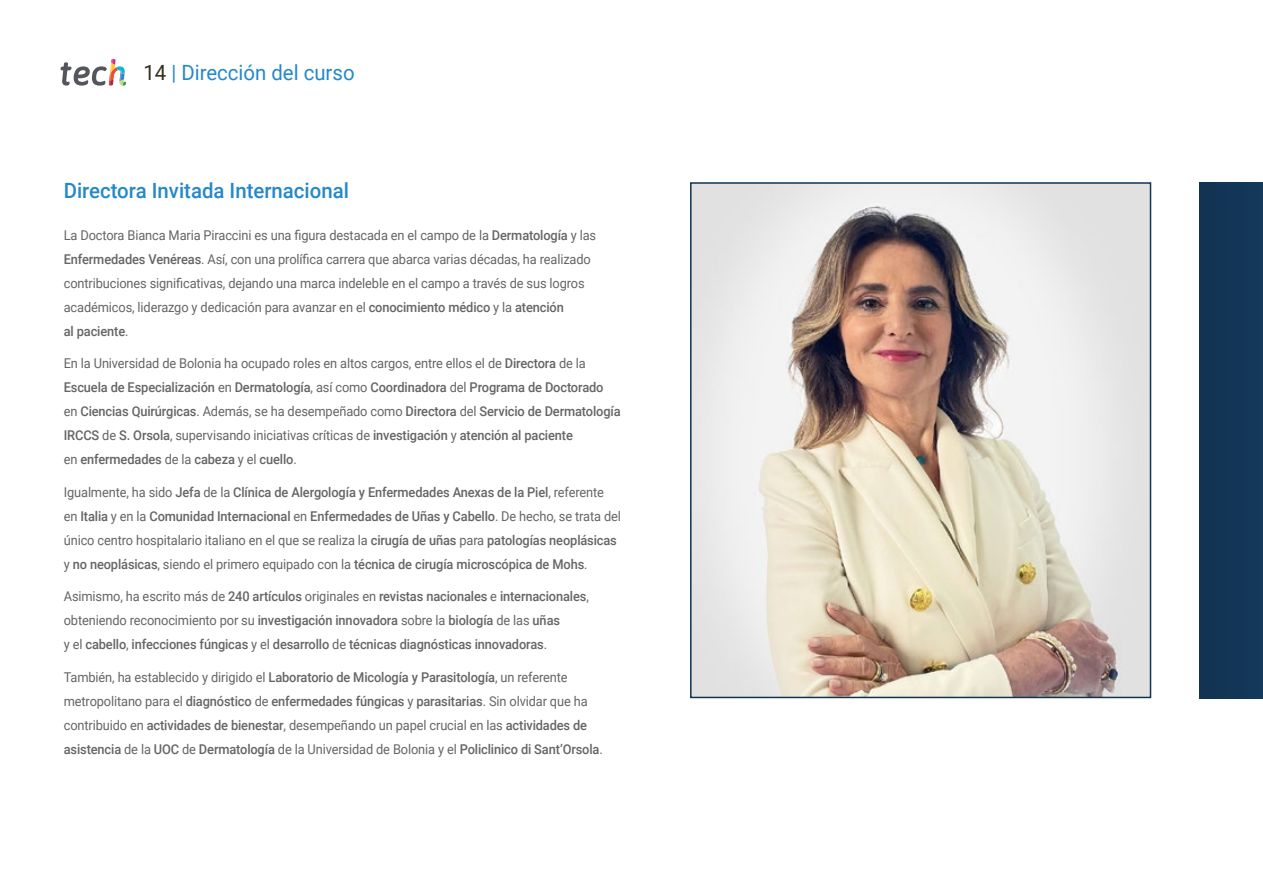
<style>
.page{position:relative;width:1263px;height:893px;background:#fff}
.page>*{position:absolute;margin:0;border:0;box-sizing:border-box;transform-origin:0 0}
.t1{font:500 21px "Roboto";color:#2488c9}
.t2{font:21px "Roboto";color:#2488c9}
.t3{font:500 13.5px/24px "Roboto";letter-spacing:-.01em;color:#656565;scale:.95 1}
.t4{font:13.5px/24px "Roboto";letter-spacing:-.01em;color:#656565;scale:.95 1}
.s1{color:#312e20}
.s2{font-weight:500}
.s3{font-weight:400}
</style>
<div class="page">
<svg style="left:61px;top:59px;width:65px;height:27px"></svg>
<div style="left:1199px;top:182px;width:64px;height:516px;background:#133556"></div>
<img style="left:693px;top:185px;width:455px;height:510px">
<div style="left:690px;top:182px;width:461px;height:516px;border:2px solid #113452"></div>
<h1 class="t2" style="left:144px;top:57px;width:213px"><span class="s1">14</span> | Dirección del curso</h1>
<h1 class="t1" style="left:64px;top:176px;width:287px">Directora Invitada Internacional</h1>
<p class="t4" style="left:64px;top:222px;width:562px">La Doctora Bianca Maria Piraccini es una figura destacada en el campo de la <span class="s2">Dermatología</span> y las <span class="s2">Enfermedades Venéreas</span>. Así, con una prolífica carrera que abarca varias décadas, ha realizado contribuciones significativas, dejando una marca indeleble en el campo a través de sus logros académicos, liderazgo y dedicación para avanzar en el <span class="s2">conocimiento médico</span> y la <span class="s2">atención<br>al paciente</span>.</p>
<p class="t3" style="left:64px;top:351px;width:588px"><span class="s3">En la Universidad de Bolonia ha ocupado roles en altos cargos, entre ellos el de</span> Directora <span class="s3">de la </span>Escuela de Especialización <span class="s3">en</span> Dermatología<span class="s3">, así como</span> Coordinadora <span class="s3">del</span> Programa de Doctorado<br><span class="s3">en</span> Ciencias Quirúrgicas<span class="s3">. Además, se ha desempeñado como</span> Directora <span class="s3">del</span> Servicio de Dermatología IRCCS <span class="s3">de</span> S. Orsola<span class="s3">, supervisando iniciativas críticas de</span> investigación <span class="s3">y</span> atención al paciente<br><span class="s3">en</span> enfermedades <span class="s3">de la</span> cabeza <span class="s3">y el</span> cuello<span class="s3">.</span></p>
<p class="t3" style="left:64px;top:479px;width:588px"><span class="s3">Igualmente, ha sido</span> Jefa <span class="s3">de la</span> Clínica de Alergología y Enfermedades Anexas de la Piel<span class="s3">, referente en</span> Italia <span class="s3">y en la</span> Comunidad Internacional <span class="s3">en</span> Enfermedades de Uñas y Cabello<span class="s3">. De hecho, se trata del único centro hospitalario italiano en el que se realiza la</span> cirugía de uñas <span class="s3">para</span> patologías neoplásicas <span class="s3">y</span> no neoplásicas<span class="s3">, siendo el primero equipado con la</span> técnica de cirugía microscópica de Mohs<span class="s3">.</span></p>
<p class="t3" style="left:64px;top:584px;width:554px"><span class="s3">Asimismo, ha escrito más de</span> 240 artículos <span class="s3">originales en</span> revistas nacionales <span class="s3">e</span> internacionales<span class="s3">, obteniendo reconocimiento por su</span> investigación innovadora <span class="s3">sobre la</span> biología <span class="s3">de las</span> uñas<br><span class="s3">y el</span> cabello<span class="s3">,</span> infecciones fúngicas <span class="s3">y el</span> desarrollo <span class="s3">de</span> técnicas diagnósticas innovadoras<span class="s3">.</span></p>
<p class="t3" style="left:64px;top:664px;width:569px"><span class="s3">También, ha establecido y dirigido el</span> Laboratorio de Micología y Parasitología<span class="s3">, un referente metropolitano para el</span> diagnóstico <span class="s3">de</span> enfermedades fúngicas <span class="s3">y</span> parasitarias<span class="s3">. Sin olvidar que ha contribuido en</span> actividades de bienestar<span class="s3">, desempeñando un papel crucial en las</span> actividades de asistencia <span class="s3">de la</span> UOC <span class="s3">de</span> Dermatología <span class="s3">de la Universidad de Bolonia y el</span> Policlinico di Sant’Orsola<span class="s3">.</span></p>
</div>
